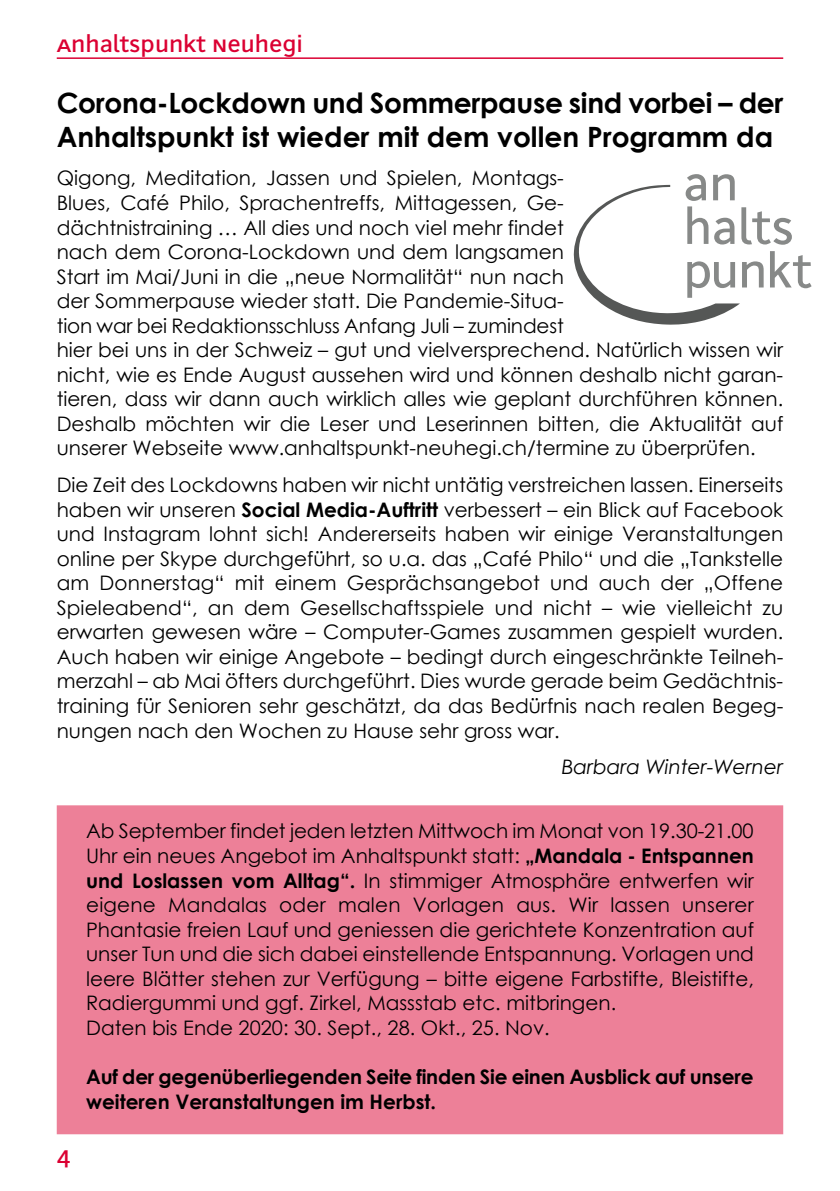
<style>
.page{position:relative;width:840px;height:1191px;background:#fff}
.page>*{position:absolute;margin:0;border:0;box-sizing:border-box;transform-origin:0 0}
.t1{font:700 28px/34.4px "Century Gothic";color:#000}
.t2{font:500 24px "AB Newut Plain";color:#db0032}
.t3{font:20px/24.6px "Century Gothic";color:#000}
.t4{font:700 20px/24.6px "Century Gothic";letter-spacing:-.01em;color:#000}
.t5{font:italic 20px "Century Gothic";color:#000}
.s1{font-weight:700}
</style>
<div class="page">
<hr style="left:57px;top:57px;width:725px;height:2px;background:#db0032">
<svg style="left:573px;top:174px;width:238px;height:151px"></svg>
<div style="left:58px;top:806px;width:723px;height:327px;background:#ed8098"></div>
<div style="left:57px;top:805px;width:725px;height:329px;border:2px solid #ed8098"></div>
<p class="t2" style="left:57px;top:33px;width:247px">Anhaltspunkt Neuhegi</p>
<h1 class="t1" style="left:57px;top:84px;width:727px">Corona-Lockdown und Sommerpause sind vorbei – der<br>Anhaltspunkt ist wieder mit dem vollen Programm da</h1>
<p class="t3" style="left:57px;top:166px;width:727px">Qigong, Meditation, Jassen und Spielen, Montags-<br>Blues, Café Philo, Sprachentreffs, Mittagessen, Ge-<br>dächtnistraining … All dies und noch viel mehr findet<br>nach dem Corona-Lockdown und dem langsamen<br>Start im Mai/Juni in die „neue Normalität“ nun nach<br>der Sommerpause wieder statt. Die Pandemie-Situa-<br>tion war bei Redaktionsschluss Anfang Juli – zumindest<br>hier bei uns in der Schweiz – gut und vielversprechend. Natürlich wissen wir nicht, wie es Ende August aussehen wird und können deshalb nicht garan&shy;tieren, dass wir dann auch wirklich alles wie geplant durchführen können.<br>Deshalb möchten wir die Leser und Leserinnen bitten, die Aktualität auf unserer Webseite www.anhaltspunkt-neuhegi.ch/termine zu überprüfen.</p>
<p class="t3" style="left:57px;top:472px;width:727px;text-align:justify">Die Zeit des Lockdowns haben wir nicht untätig verstreichen lassen. Einerseits haben wir unseren <span class="s1">Social Media-Auftritt</span> verbessert – ein Blick auf Facebook und Instagram lohnt sich! Andererseits haben wir einige Veranstaltungen online per Skype durchgeführt, so u.a. das „Café Philo“ und die „Tankstelle am Donnerstag“ mit einem Gesprächsangebot und auch der „Offene Spieleabend“, an dem Gesellschaftsspiele und nicht – wie vielleicht zu erwarten gewesen wäre – Computer-Games zusammen gespielt wurden.<br>Auch haben wir einige Angebote – bedingt durch eingeschränkte Teilneh&shy;merzahl – ab Mai öfters durchgeführt. Dies wurde gerade beim Gedächtnis&shy;training für Senioren sehr geschätzt, da das Bedürfnis nach realen Begeg&shy;nungen nach den Wochen zu Hause sehr gross war.</p>
<p class="t5" style="left:561px;top:753px;width:223px">Barbara Winter-Werner</p>
<p class="t2" style="left:57px;top:1144px;width:15px">4</p>
<p class="t3" style="left:86px;top:818px;width:669px">Ab September findet jeden letzten Mittwoch im Monat von 19.30-21.00<br>Uhr ein neues Angebot im Anhaltspunkt statt: <span class="s1">„Mandala - Entspannen und Loslassen vom Alltag“.</span> In stimmiger Atmosphäre entwerfen wir eigene Mandalas oder malen Vorlagen aus. Wir lassen unserer Phantasie freien Lauf und geniessen die gerichtete Konzentration auf unser Tun und die sich dabei einstellende Entspannung. Vorlagen und leere Blätter stehen zur Verfügung – bitte eigene Farbstifte, Bleistifte, Radiergummi und ggf. Zirkel, Massstab etc. mitbringen.<br>Daten bis Ende 2020: 30. Sept., 28. Okt., 25. Nov.</p>
<p class="t4" style="left:86px;top:1063px;width:668px">Auf der gegenüberliegenden Seite finden Sie einen Ausblick auf unsere weiteren Veranstaltungen im Herbst.</p>
</div>
